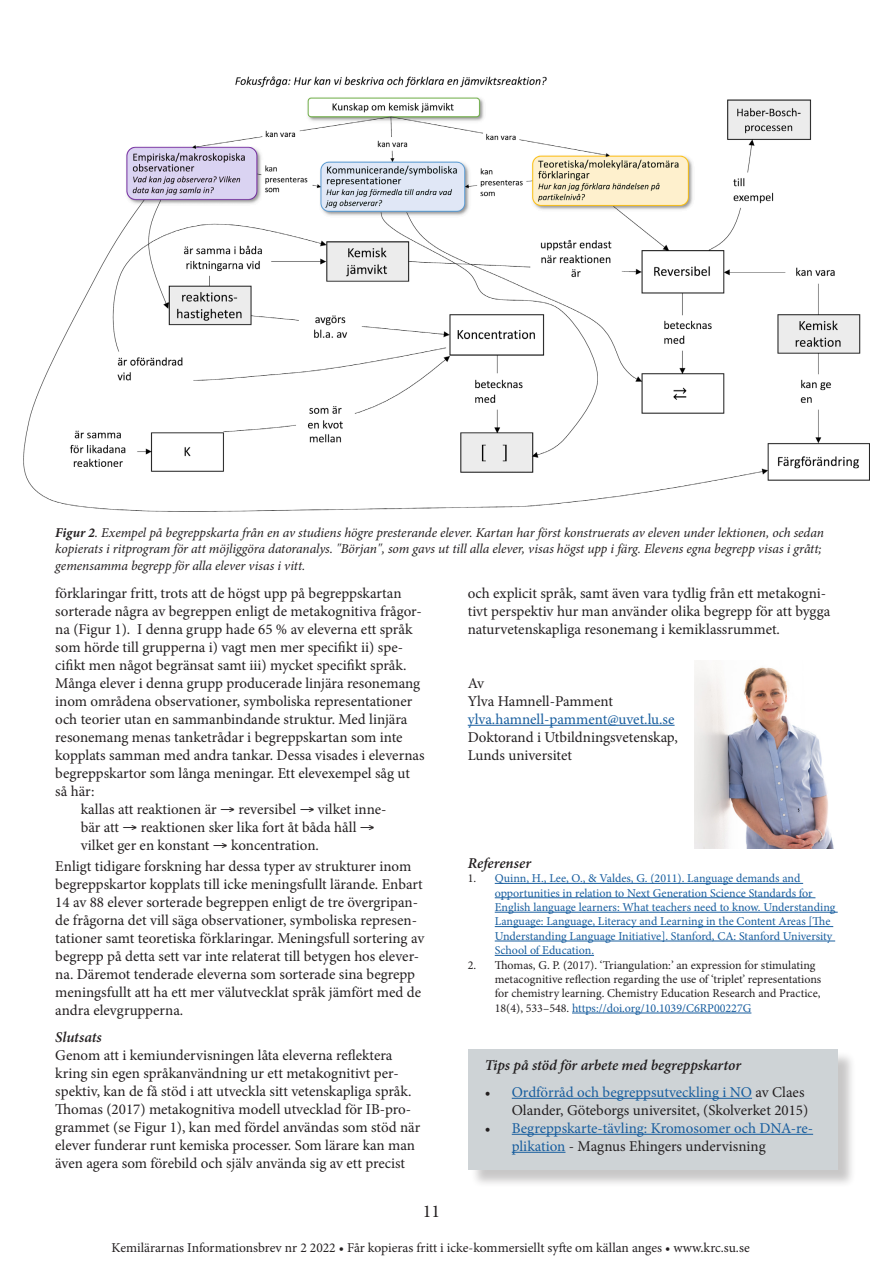
<style>
.page{position:relative;width:893px;height:1263px;background:#fff}
.page>*{position:absolute;margin:0;border:0;box-sizing:border-box;transform-origin:0 0}
.t1{font:18px "Minion Pro";color:#231f20}
.t2{font:15px/18px "Minion Pro";color:#231f20}
.t3{font:15px/18px "Minion Pro";color:#175d9e}
.t4{font:italic 600 15px "Minion Pro";letter-spacing:-.005em;color:#231f20}
.t5{font:italic 13.5px/16.2px "Minion Pro";letter-spacing:-.005em;color:#231f20}
.t6{font:13.5px "Minion Pro";color:#231f20}
.t7{font:12px/14.4px "Minion Pro";letter-spacing:-.005em;color:#175d9e}
.t8{font:12px/14.4px "Minion Pro";color:#231f20}
.s1{font-weight:700}
.s2{color:#231f20}
.s3{color:#175d9e}
</style>
<div class="page">
<div style="left:470px;top:1051px;width:386px;height:137px;background:#231f20;opacity:.25"></div>
<div style="left:468px;top:1049px;width:370px;height:120px;background:#ced3d6"></div>
<img style="left:23px;top:76px;width:846px;height:436px">
<img style="left:695px;top:662px;width:139px;height:186px">
<hr style="left:468px;top:725px;width:207px;height:1px;background:#175d9e">
<hr style="left:495px;top:883px;width:308px;height:1px;background:#175d9e">
<hr style="left:495px;top:897px;width:320px;height:1px;background:#175d9e">
<hr style="left:495px;top:912px;width:343px;height:1px;background:#175d9e">
<hr style="left:495px;top:926px;width:338px;height:1px;background:#175d9e">
<hr style="left:495px;top:941px;width:340px;height:1px;background:#175d9e">
<hr style="left:495px;top:955px;width:99px;height:1px;background:#175d9e">
<hr style="left:572px;top:1013px;width:179px;height:1px;background:#175d9e">
<hr style="left:512px;top:1098px;width:240px;height:1px;background:#175d9e">
<hr style="left:512px;top:1134px;width:301px;height:1px;background:#175d9e">
<hr style="left:512px;top:1152px;width:53px;height:1px;background:#175d9e">
<p class="t5" style="left:55px;top:525px;width:770px"><span class="s1">Figur 2</span>. Exempel på begreppskarta från en av studiens högre presterande elever. Kartan har först konstruerats av eleven under lektionen, och sedan kopierats i ritprogram för att möjliggöra datoranalys. "Början", som gavs ut till alla elever, visas högst upp i färg. Elevens egna begrepp visas i grått; gemensamma begrepp för alla elever visas i vitt.</p>
<p class="t2" style="left:55px;top:584px;width:371px">förklaringar fritt, trots att de högst upp på begreppskartan sorterade några av begreppen enligt de metakognitiva frågor&shy;na (Figur 1). I denna grupp hade 65 % av eleverna ett språk som hörde till grupperna i) vagt men mer specifikt ii) spe&shy;cifikt men något begränsat samt iii) mycket specifikt språk.<br>Många elever i denna grupp producerade linjära resonemang inom områdena observationer, symboliska representationer och teorier utan en sammanbindande struktur. Med linjära resonemang menas tanketrådar i begreppskartan som inte kopplats samman med andra tankar. Dessa visades i elevernas begreppskartor som långa meningar. Ett elevexempel såg ut så här:</p>
<p class="t2" style="left:81px;top:800px;width:307px">kallas att reaktionen är → reversibel → vilket inne&shy;bär att → reaktionen sker lika fort åt båda håll → vilket ger en konstant → koncentration.</p>
<p class="t2" style="left:55px;top:857px;width:371px">Enligt tidigare forskning har dessa typer av strukturer inom begreppskartor kopplats till icke meningsfullt lärande. Enbart 14 av 88 elever sorterade begreppen enligt de tre övergripan&shy;de frågorna det vill säga observationer, symboliska represen&shy;tationer samt teoretiska förklaringar. Meningsfull sortering av begrepp på detta sett var inte relaterat till betygen hos elever&shy;na. Däremot tenderade eleverna som sorterade sina begrepp meningsfullt att ha ett mer välutvecklat språk jämfört med de andra elevgrupperna.</p>
<p class="t4" style="left:55px;top:1026px;width:48px">Slutsats</p>
<p class="t2" style="left:55px;top:1046px;width:367px">Genom att i kemiundervisningen låta eleverna reflektera kring sin egen språkanvändning ur ett metakognitivt per&shy;spektiv, kan de få stöd i att utveckla sitt vetenskapliga språk.<br>Thomas (2017) metakognitiva modell utvecklad för IB-pro&shy;grammet (se Figur 1), kan med fördel användas som stöd när elever funderar runt kemiska processer. Som lärare kan man även agera som förebild och själv använda sig av ett precist</p>
<p class="t2" style="left:468px;top:584px;width:364px">och explicit språk, samt även vara tydlig från ett metakogni&shy;tivt perspektiv hur man använder olika begrepp för att bygga naturvetenskapliga resonemang i kemiklassrummet.</p>
<p class="t2" style="left:468px;top:674px;width:18px">Av</p>
<p class="t2" style="left:468px;top:692px;width:147px">Ylva Hamnell-Pamment</p>
<p class="t3" style="left:468px;top:710px;width:208px">ylva.hamnell-pamment@uvet.lu.se</p>
<p class="t2" style="left:468px;top:728px;width:212px">Doktorand i Utbildningsvetenskap,</p>
<p class="t2" style="left:468px;top:746px;width:106px">Lunds universitet</p>
<p class="t4" style="left:468px;top:852px;width:65px">Referenser</p>
<p class="t7" style="left:495px;top:871px;width:342px;text-indent:-27px"><span class="s2">1.</span> Quinn, H., Lee, O., &amp; Valdes, G. (2011). Language demands and opportunities in relation to Next Generation Science Standards for English language learners: What teachers need to know. Understanding Language: Language, Literacy and Learning in the Content Areas [The Understanding Language Initiative]. Stanford, CA: Stanford University School of Education.</p>
<p class="t8" style="left:495px;top:958px;width:328px;text-indent:-27px">2. Thomas, G. P. (2017). ‘Triangulation:’ an expression for stimulating metacognitive reflection regarding the use of ‘triplet’ representations for chemistry learning. Chemistry Education Research and Practice, 18(4), 533–548. <span class="s3">https://doi.org/10.1039/C6RP00227G</span></p>
<p class="t4" style="left:485px;top:1054px;width:258px">Tips på stöd för arbete med begreppskartor</p>
<p class="t2" style="left:485px;top:1083px;width:325px;text-align:right">• <span class="s3">Ordförråd och begreppsutveckling i NO</span> av Claes<br>Olander, Göteborgs universitet, (Skolverket 2015)</p>
<p class="t3" style="left:512px;top:1119px;width:303px;text-indent:-27px"><span class="s2">•</span> Begreppskarte-tävling: Kromosomer och DNA-re&shy;plikation <span class="s2">- Magnus Ehingers undervisning</span></p>
<p class="t1" style="left:423px;top:1199px;width:19px">11</p>
<p class="t6" style="left:112px;top:1238px;width:640px">Kemilärarnas Informationsbrev nr 2 2022 • Får kopieras fritt i icke-kommersiellt syfte om källan anges • www.krc.su.se</p>
</div>
